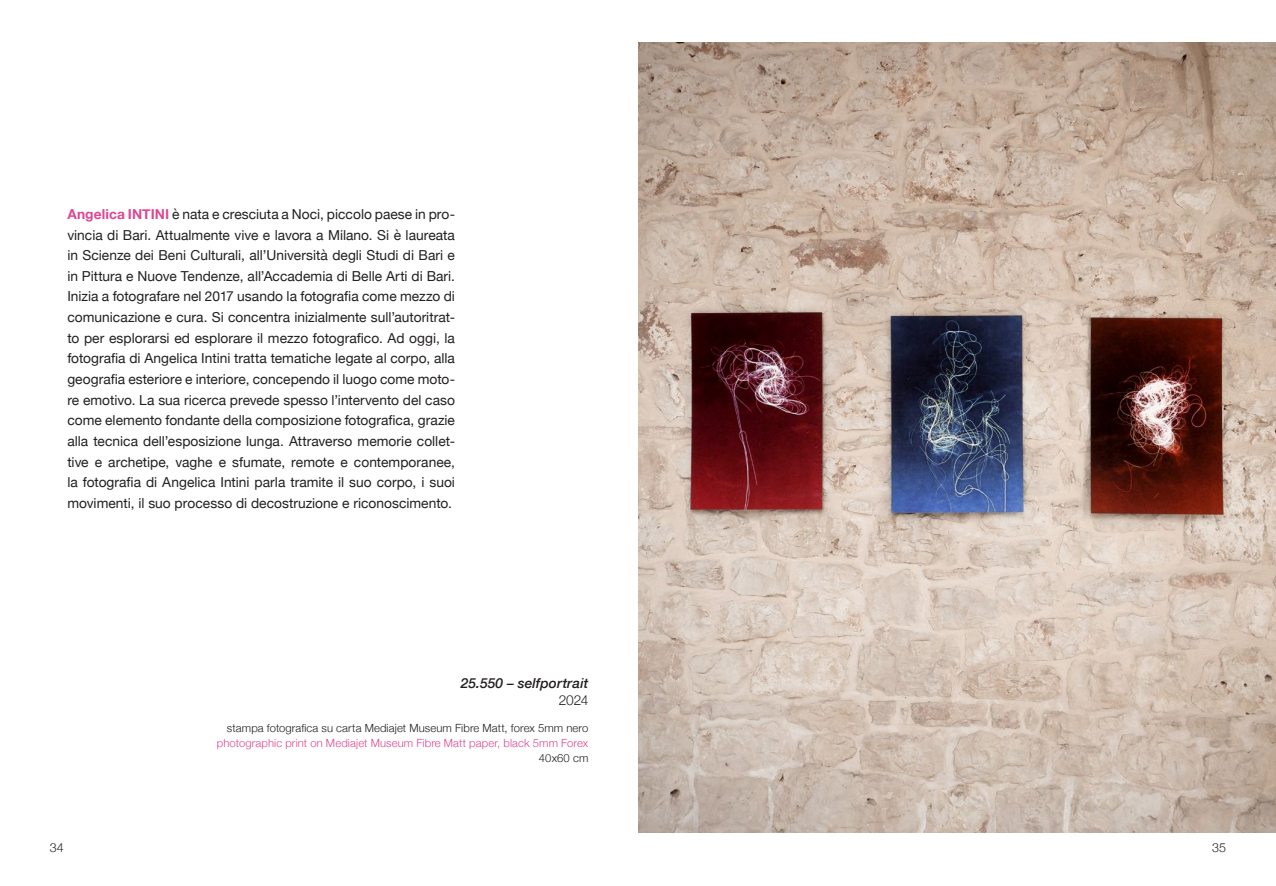
<style>
.page{position:relative;width:1276px;height:886px;background:#fff}
.page>*{position:absolute;margin:0;border:0;box-sizing:border-box;transform-origin:0 0}
.t1{font:13.75px/20.6px "Helvetica Neue";letter-spacing:.005em;color:#231f20;text-align:justify}
.t2{font:italic 500 13.75px "Helvetica Neue";letter-spacing:.01em;color:#231f20}
.t3{font:300 13.75px "Helvetica Neue";color:#231f20}
.t4{font:300 12.5px "Helvetica Neue";color:#231f20}
.t5{font:300 11.25px "Helvetica Neue";letter-spacing:.01em;color:#231f20}
.t6{font:300 11.25px "Helvetica Neue";letter-spacing:.01em;color:#de4793}
.s1{font-weight:700;color:#de4793}
</style>
<div class="page">
<img style="left:639px;top:43px;width:637px;height:790px">
<p class="t1" style="left:67px;top:205px;width:389px"><span class="s1">Angelica INTINI</span> è nata e cresciuta a Noci, piccolo paese in pro&shy;vincia di Bari. Attualmente vive e lavora a Milano. Si è laureata in Scienze dei Beni Culturali, all’Università degli Studi di Bari e in Pittura e Nuove Tendenze, all’Accademia di Belle Arti di Bari.<br>Inizia a fotografare nel 2017 usando la fotografia come mezzo di comunicazione e cura. Si concentra inizialmente sull’autoritrat&shy;to per esplorarsi ed esplorare il mezzo fotografico. Ad oggi, la fotografia di Angelica Intini tratta tematiche legate al corpo, alla geografia esteriore e interiore, concependo il luogo come moto&shy;re emotivo. La sua ricerca prevede spesso l’intervento del caso come elemento fondante della composizione fotografica, grazie alla tecnica dell’esposizione lunga. Attraverso memorie collet&shy;tive e archetipe, vaghe e sfumate, remote e contemporanee, la fotografia di Angelica Intini parla tramite il suo corpo, i suoi movimenti, il suo processo di decostruzione e riconoscimento.</p>
<p class="t2" style="left:461px;top:671px;width:129px">25.550 – selfportrait</p>
<p class="t3" style="left:559px;top:689px;width:31px">2024</p>
<p class="t5" style="left:227px;top:718px;width:363px">stampa fotografica su carta Mediajet Museum Fibre Matt, forex 5mm nero</p>
<p class="t6" style="left:217px;top:733px;width:373px">photographic print on Mediajet Museum Fibre Matt paper, black 5mm Forex</p>
<p class="t5" style="left:539px;top:748px;width:51px">40x60 cm</p>
<p class="t4" style="left:50px;top:837px;width:15px">34</p>
<p class="t4" style="left:1212px;top:837px;width:15px">35</p>
</div>
